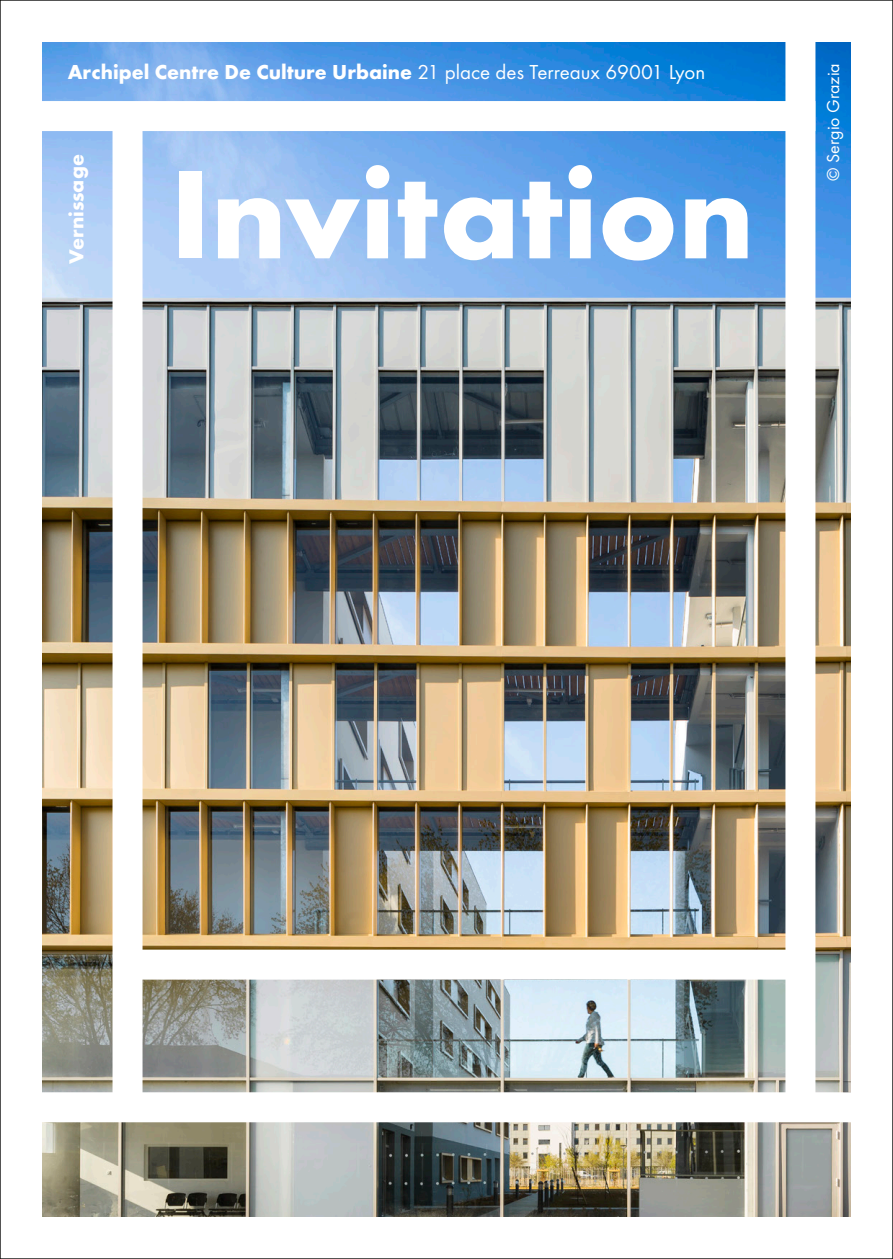
<style>
.page{position:relative;width:893px;height:1259px;background:#fff}
.page>*{position:absolute;margin:0;border:0;box-sizing:border-box;transform-origin:0 0}
.texte_1{font:700 130.2px "Futura T";color:#fff}
.t1{font:700 21px "Futura T";color:#fff}
.t2{font:18px "Futura T";color:#fff}
.s1{font-weight:400}
</style>
<div class="page">
<img style="left:43px;top:43px;width:807px;height:1173px">
<div style="left:0;top:1092px;width:893px;height:30px;background:#fff"></div>
<div style="left:123px;top:949px;width:677px;height:30px;background:#fff"></div>
<div style="left:0;top:101px;width:815px;height:30px;background:#fff"></div>
<div style="left:113px;top:116px;width:30px;height:990px;background:#fff"></div>
<div style="left:785px;top:0;width:30px;height:1106px;background:#fff"></div>
<p class="t1" style="left:68px;top:60px;width:639px">Archipel Centre De Culture Urbaine <span class="s1">21 place des Terreaux 69001 Lyon</span></p>
<p class="t2" style="left:823px;top:181px;width:119px;rotate:-90deg">© Sergio Grazia</p>
<p class="t1" style="left:64px;top:264px;width:111px;rotate:-90deg">Vernissage</p>
<p class="texte_1" style="left:170px;top:138px;width:586px">Invitation</p>
</div>
